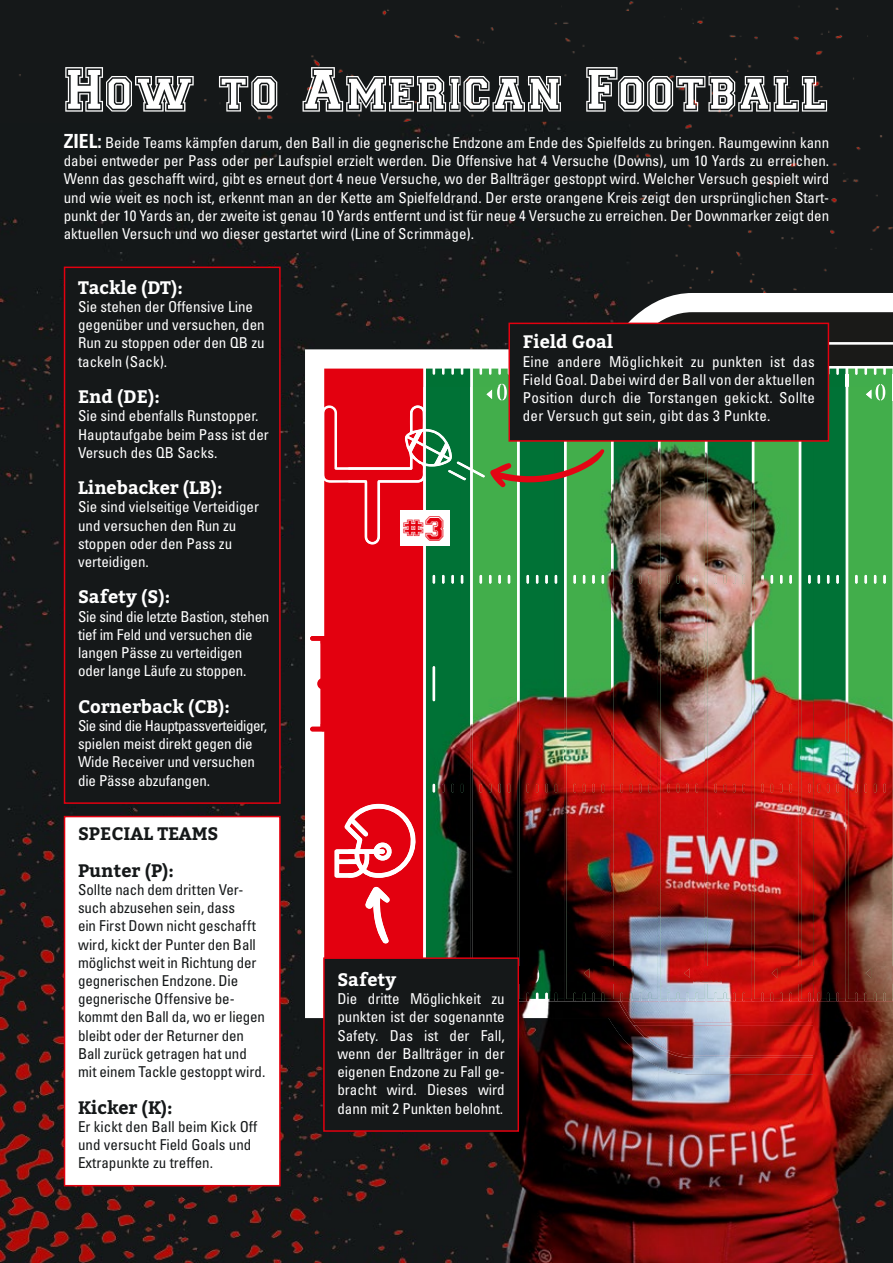
<style>
.page{position:relative;width:893px;height:1263px;background:#fff}
.page>*{position:absolute;margin:0;border:0;box-sizing:border-box;transform-origin:0 0}
.t1{font:500 60px "Collegiate Heavy Outline";color:#fff}
.t2{font:500 29.25px "Collegiate Heavy Outline";color:#e3000f}
.t3{font:22.65px "Stardos Stencil";color:#fff}
.t4{font:700 18px "Bitter";color:#fff}
.t5{font:700 18px/36.5px "Bitter";color:#151819}
.t6{font:condensed 15px/18.1px "Univers LT Std";color:#fff}
.t7{font:condensed 15px/18.1px "Univers LT Std";letter-spacing:-.005em;color:#151819}
.s1{font-weight:700;font-size:19.5px}
.s2{font-size:32.85px}
</style>
<div class="page">
<img style="left:0;top:978px;width:315px;height:285px">
<div style="left:0;top:407px;width:305px;height:571px;background:#141819"></div>
<div style="left:0;top:122px;width:315px;height:285px;background:#141819"></div>
<div style="left:0;top:0;width:893px;height:122px;background:#151819"></div>
<img style="left:315px;top:1074px;width:343px;height:189px">
<div style="left:315px;top:122px;width:315px;height:171px;background:#141819"></div>
<div style="left:630px;top:122px;width:263px;height:171px;background:#151819"></div>
<svg style="left:305px;top:293px;width:384px;height:781px"></svg>
<div style="left:317px;top:678px;width:12px;height:11px;background:#e3000f;border-radius:50%"></div>
<div style="left:310px;top:636px;width:26px;height:5px;background:#e3000f;border-radius:2px"></div>
<hr style="left:310px;top:727px;width:26px;height:4px;background:#e3000f;border-radius:2px">
<img style="left:658px;top:1074px;width:156px;height:189px">
<img style="left:519px;top:1058px;width:295px;height:16px">
<img style="left:814px;top:1058px;width:79px;height:205px">
<div style="left:65px;top:267px;width:215px;height:536px;background:#151819"></div>
<div style="left:64px;top:267px;width:217px;height:537px;border:2px solid #e3000f"></div>
<div style="left:65px;top:816px;width:215px;height:370px;background:#fff"></div>
<div style="left:64px;top:816px;width:217px;height:370px;border:2px solid #e3000f"></div>
<div style="left:324px;top:958px;width:194px;height:173px;background:#151819"></div>
<div style="left:323px;top:957px;width:196px;height:175px;border:2px solid #e3000f"></div>
<img style="left:321px;top:310px;width:572px;height:748px">
<h1 class="t1" style="left:64px;top:66px;width:766px">How to American Football</h1>
<p class="t6" style="left:64px;top:133px;width:767px;text-align:justify"><span class="s1">ZIEL:</span> Beide Teams kämpfen darum, den Ball in die gegnerische Endzone am Ende des Spielfelds zu bringen. Raumgewinn kann dabei entweder per Pass oder per Laufspiel erzielt werden. Die Offensive hat 4 Versuche (Downs), um 10 Yards zu erreichen.<br>Wenn das geschafft wird, gibt es erneut dort 4 neue Versuche, wo der Ballträger gestoppt wird. Welcher Versuch gespielt wird und wie weit es noch ist, erkennt man an der Kette am Spielfeldrand. Der erste orangene Kreis zeigt den ursprünglichen Start&shy;punkt der 10 Yards an, der zweite ist genau 10 Yards entfernt und ist für neue 4 Versuche zu erreichen. Der Downmarker zeigt den aktuellen Versuch und wo dieser gestartet wird (Line of Scrimmage).</p>
<p class="t4" style="left:78px;top:276px;width:106px">Tackle (DT):</p>
<p class="t6" style="left:78px;top:297px;width:188px">Sie stehen der Offensive Line gegenüber und versuchen, den<br>Run zu stoppen oder den QB zu tackeln (Sack).</p>
<p class="t4" style="left:78px;top:385px;width:83px">End (DE):</p>
<p class="t6" style="left:78px;top:407px;width:192px">Sie sind ebenfalls Runstopper.<br>Hauptaufgabe beim Pass ist der<br>Versuch des QB Sacks.</p>
<p class="t4" style="left:78px;top:476px;width:146px">Linebacker (LB):</p>
<p class="t6" style="left:78px;top:498px;width:183px">Sie sind vielseitige Verteidiger und versuchen den Run zu stoppen oder den Pass zu verteidigen.</p>
<p class="t4" style="left:78px;top:585px;width:94px">Safety (S):</p>
<p class="t6" style="left:78px;top:607px;width:193px">Sie sind die letzte Bastion, stehen tief im Feld und versuchen die langen Pässe zu verteidigen oder lange Läufe zu stoppen.</p>
<p class="t4" style="left:78px;top:695px;width:153px">Cornerback (CB):</p>
<p class="t6" style="left:78px;top:716px;width:191px">Sie sind die Hauptpassverteidiger, spielen meist direkt gegen die<br>Wide Receiver und versuchen die Pässe abzufangen.</p>
<p class="t5" style="left:78px;top:816px;width:142px">SPECIAL TEAMS<br>Punter (P):</p>
<p class="t7" style="left:78px;top:880px;width:189px">Sollte nach dem dritten Ver&shy;such abzusehen sein, dass<br>ein First Down nicht geschafft wird, kickt der Punter den Ball möglichst weit in Richtung der gegnerischen Endzone. Die gegnerische Offensive be&shy;kommt den Ball da, wo er liegen bleibt oder der Returner den<br>Ball zurück getragen hat und mit einem Tackle gestoppt wird.</p>
<p class="t5" style="left:78px;top:1089px;width:96px">Kicker (K):</p>
<p class="t7" style="left:78px;top:1117px;width:181px">Er kickt den Ball beim Kick Off und versucht Field Goals und<br>Extrapunkte zu treffen.</p>
<p class="t4" style="left:523px;top:330px;width:92px">Field Goal</p>
<p class="t6" style="left:523px;top:352px;width:294px;text-align:justify">Eine andere Möglichkeit zu punkten ist das Field Goal. Dabei wird der Ball von der aktuellen Position durch die Torstangen gekickt. Sollte der Versuch gut sein, gibt das 3 Punkte.</p>
<h3 class="t3" style="left:537px;top:406px;width:42px;rotate:-180deg">1 0</h3>
<h3 class="t3" style="left:628px;top:406px;width:37px;rotate:-180deg">2 0</h3>
<h3 class="t3" style="left:725px;top:406px;width:42px;rotate:-180deg">3 0</h3>
<h3 class="t3" style="left:819px;top:406px;width:42px;rotate:-180deg">4 0</h3>
<h2 class="t2" style="left:403px;top:519px;width:43px">#<span class="s2">3</span></h2>
<p class="t4" style="left:337px;top:968px;width:60px">Safety</p>
<p class="t6" style="left:337px;top:990px;width:169px;text-align:justify">Die dritte Möglichkeit zu punkten ist der sogenannte Safety. Das ist der Fall, wenn der Ballträger in der eigenen Endzone zu Fall ge&shy;bracht wird. Dieses wird dann mit 2 Punkten belohnt.</p>
</div>
